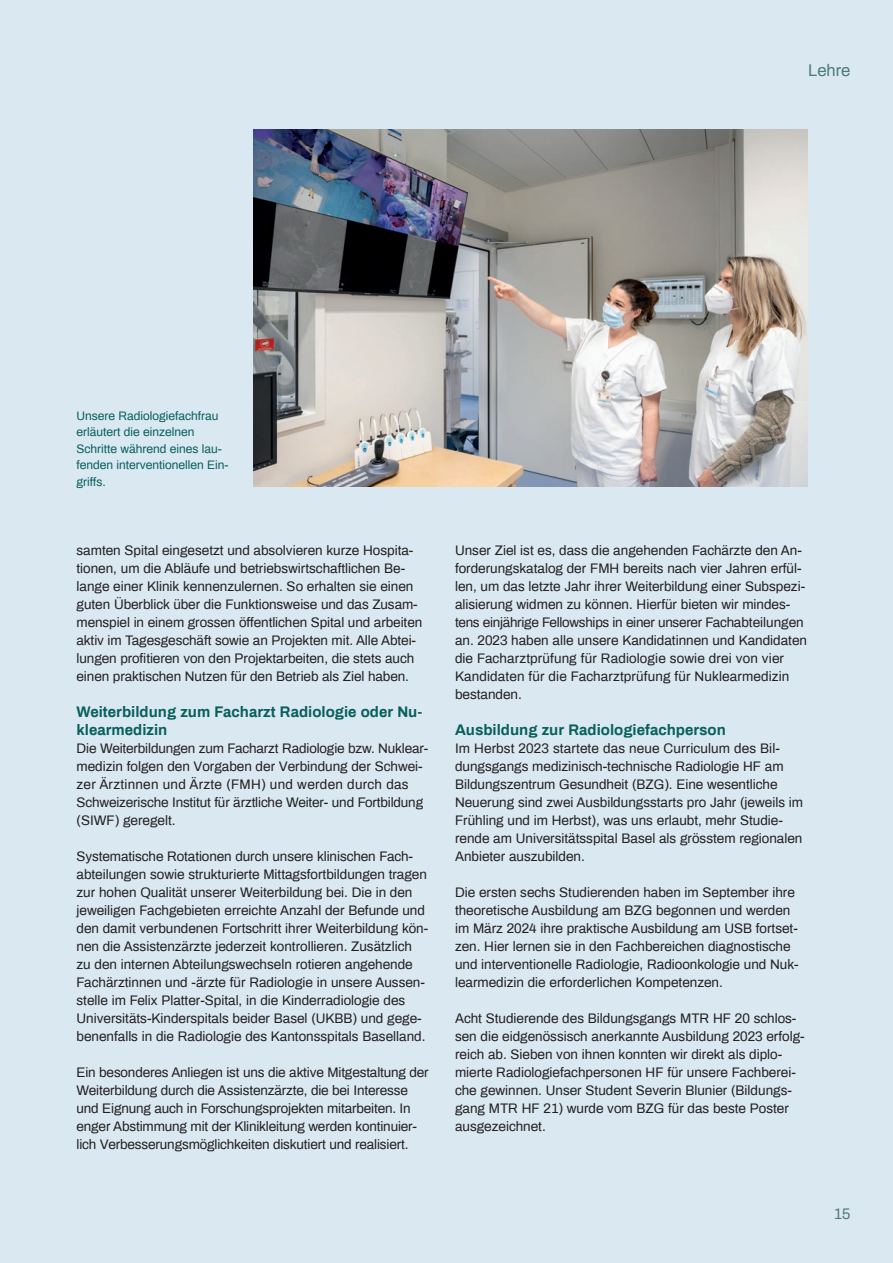
<style>
.page{position:relative;width:893px;height:1263px;background:#dae8f2}
.page>*{position:absolute;margin:0;border:0;box-sizing:border-box;transform-origin:0 0}
.t1{font:16.5px "Archivo";color:#4c7b78}
.Untertitel_Subtitel_über_2_Zeilen{font:700 15px/18px "Archivo";color:#07605a}
.Untertitel_Subtitel{font:700 15px "Archivo";color:#07605a}
.t2{font:15px "Archivo";color:#4c7b78}
.Grundtext{font:13.5px/18px "Archivo";color:#231f20}
.Legende{font:12px/16.5px "Archivo";color:#07605a}
</style>
<div class="page">
<img style="left:253px;top:130px;width:555px;height:357px">
<p class="t1" style="left:808px;top:58px;width:44px">Lehre</p>
<p class="Legende" style="left:77px;top:407px;width:154px">Unsere Radiologiefachfrau erläutert die einzelnen<br>Schritte während eines lau&shy;fenden interventionellen Ein&shy;griffs.</p>
<p class="Grundtext" style="left:77px;top:541px;width:347px">samten Spital eingesetzt und absolvieren kurze Hospita&shy;tionen, um die Abläufe und betriebswirtschaftlichen Be&shy;lange einer Klinik kennenzulernen. So erhalten sie einen guten Überblick über die Funktionsweise und das Zusam&shy;menspiel in einem grossen öffentlichen Spital und arbeiten aktiv im Tagesgeschäft sowie an Projekten mit. Alle Abtei&shy;lungen profitieren von den Projektarbeiten, die stets auch einen praktischen Nutzen für den Betrieb als Ziel haben.</p>
<p class="Untertitel_Subtitel_über_2_Zeilen" style="left:77px;top:702px;width:347px">Weiterbildung zum Facharzt Radiologie oder Nu&shy;klearmedizin</p>
<p class="Grundtext" style="left:77px;top:739px;width:353px">Die Weiterbildungen zum Facharzt Radiologie bzw. Nuklear&shy;medizin folgen den Vorgaben der Verbindung der Schwei&shy;zer Ärztinnen und Ärzte (FMH) und werden durch das Schweizerische Institut für ärztliche Weiter- und Fortbildung (SIWF) geregelt.</p>
<p class="Grundtext" style="left:77px;top:847px;width:353px">Systematische Rotationen durch unsere klinischen Fach&shy;abteilungen sowie strukturierte Mittagsfortbildungen tragen zur hohen Qualität unserer Weiterbildung bei. Die in den jeweiligen Fachgebieten erreichte Anzahl der Befunde und den damit verbundenen Fortschritt ihrer Weiterbildung kön&shy;nen die Assistenzärzte jederzeit kontrollieren. Zusätzlich zu den internen Abteilungswechseln rotieren angehende Fachärztinnen und -ärzte für Radiologie in unsere Aussen&shy;stelle im Felix Platter-Spital, in die Kinderradiologie des Universitäts-Kinderspitals beider Basel (UKBB) und gege&shy;benenfalls in die Radiologie des Kantonsspitals Baselland.</p>
<p class="Grundtext" style="left:77px;top:1063px;width:354px">Ein besonderes Anliegen ist uns die aktive Mitgestaltung der Weiterbildung durch die Assistenzärzte, die bei Interesse und Eignung auch in Forschungsprojekten mitarbeiten. In enger Abstimmung mit der Klinikleitung werden kontinuier&shy;lich Verbesserungsmöglichkeiten diskutiert und realisiert.</p>
<p class="Grundtext" style="left:455px;top:541px;width:353px">Unser Ziel ist es, dass die angehenden Fachärzte den An&shy;forderungskatalog der FMH bereits nach vier Jahren erfül&shy;len, um das letzte Jahr ihrer Weiterbildung einer Subspezi&shy;alisierung widmen zu können. Hierfür bieten wir mindes&shy;tens einjährige Fellowships in einer unserer Fachabteilungen an. 2023 haben alle unsere Kandidatinnen und Kandidaten die Facharztprüfung für Radiologie sowie drei von vier Kandidaten für die Facharztprüfung für Nuklearmedizin bestanden.</p>
<p class="Untertitel_Subtitel" style="left:455px;top:719px;width:272px">Ausbildung zur Radiologiefachperson</p>
<p class="Grundtext" style="left:455px;top:739px;width:350px">Im Herbst 2023 startete das neue Curriculum des Bil&shy;dungsgangs medizinisch-technische Radiologie HF am Bildungszentrum Gesundheit (BZG). Eine wesentliche Neuerung sind zwei Ausbildungsstarts pro Jahr (jeweils im Frühling und im Herbst), was uns erlaubt, mehr Studie&shy;rende am Universitätsspital Basel als grösstem regionalen Anbieter auszubilden.</p>
<p class="Grundtext" style="left:455px;top:883px;width:345px">Die ersten sechs Studierenden haben im September ihre theoretische Ausbildung am BZG begonnen und werden im März 2024 ihre praktische Ausbildung am USB fortset&shy;zen. Hier lernen sie in den Fachbereichen diagnostische und interventionelle Radiologie, Radioonkologie und Nuk&shy;learmedizin die erforderlichen Kompetenzen.</p>
<p class="Grundtext" style="left:455px;top:1009px;width:351px">Acht Studierende des Bildungsgangs MTR HF 20 schlos&shy;sen die eidgenössisch anerkannte Ausbildung 2023 erfolg&shy;reich ab. Sieben von ihnen konnten wir direkt als diplo&shy;mierte Radiologiefachpersonen HF für unsere Fachberei&shy;che gewinnen. Unser Student Severin Blunier (Bildungs&shy;gang MTR HF 21) wurde vom BZG für das beste Poster ausgezeichnet.</p>
<p class="t2" style="left:834px;top:1203px;width:18px">15</p>
</div>
